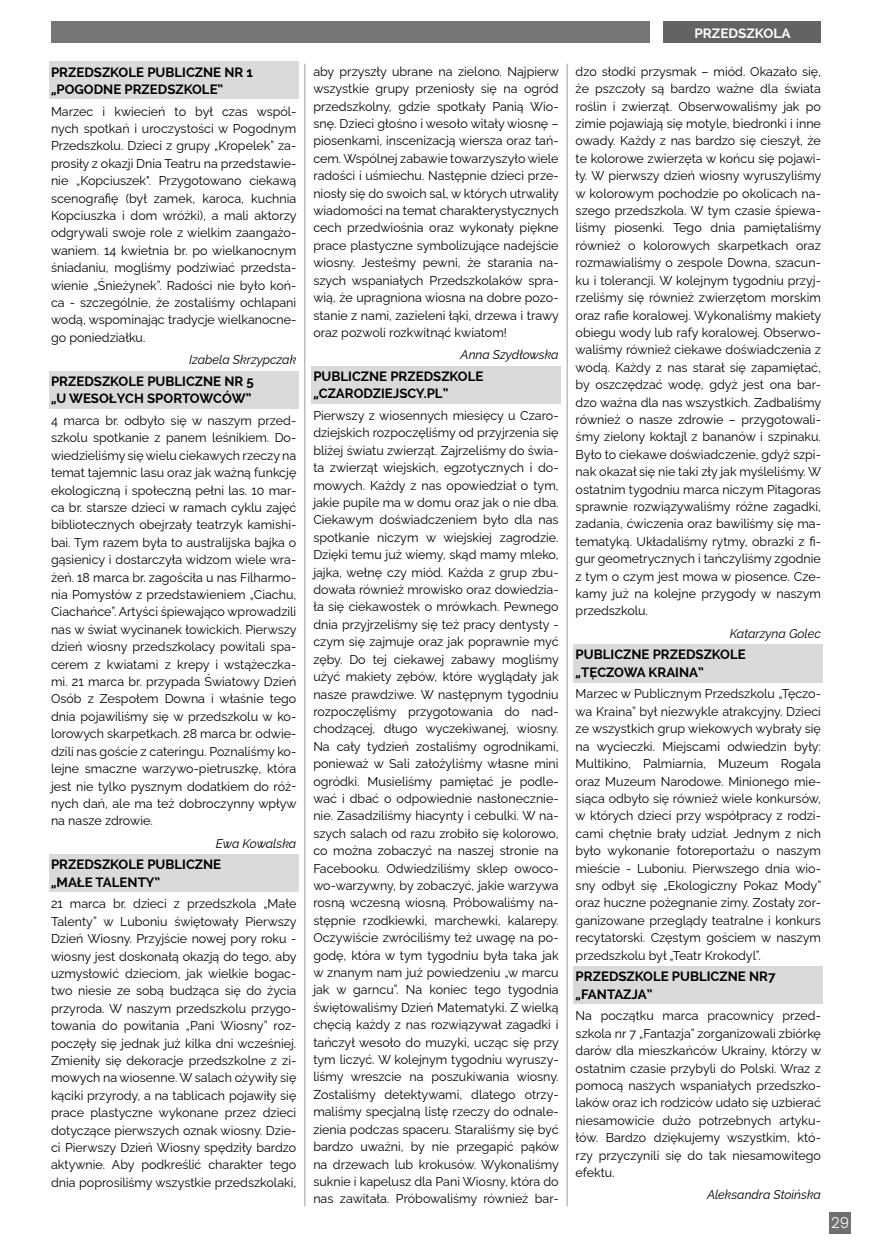
<style>
.page{position:relative;width:872px;height:1255px;background:#fff}
.page>*{position:absolute;margin:0;border:0;box-sizing:border-box;transform-origin:0 0}
.t1{font:300 15px "Poppins";color:#fff}
.t2{font:700 13.5px/17.4px "Raleway";color:#000}
.t3{font:700 13.5px "Raleway";color:#fff}
.t4{font:12.75px/17.4px "Raleway";color:#000;text-align:justify}
.t5{font:italic 12.75px "Raleway";color:#000}
</style>
<div class="page">
<div style="left:829px;top:1212px;width:21px;height:21px;background:#706f6f"></div>
<div style="left:663px;top:21px;width:158px;height:21px;background:#646363"></div>
<div style="left:51px;top:21px;width:598px;height:21px;background:#777676"></div>
<div style="left:49px;top:62px;width:249px;height:37px;background:#dadada"></div>
<div style="left:49px;top:371px;width:249px;height:20px;background:#dadada"></div>
<div style="left:49px;top:388px;width:249px;height:20px;background:#dadada"></div>
<div style="left:49px;top:854px;width:249px;height:20px;background:#dadada"></div>
<div style="left:49px;top:871px;width:249px;height:20px;background:#dadada"></div>
<div style="left:311px;top:366px;width:250px;height:37px;background:#dadada"></div>
<div style="left:573px;top:644px;width:250px;height:20px;background:#dadada"></div>
<div style="left:573px;top:662px;width:250px;height:20px;background:#dadada"></div>
<div style="left:573px;top:966px;width:250px;height:37px;background:#dadada"></div>
<hr style="left:304px;top:64px;width:1px;height:1142px;background:#9d9d9c">
<hr style="left:567px;top:64px;width:1px;height:1142px;background:#9d9d9c">
<p class="t2" style="left:51px;top:63px;width:203px">PRZEDSZKOLE PUBLICZNE NR 1 „POGODNE PRZEDSZKOLE”</p>
<p class="t4" style="left:51px;top:101px;width:247px">Marzec i kwiecień to był czas wspól&shy;nych spotkań i uroczystości w Pogodnym Przedszkolu. Dzieci z grupy „Kropelek” za&shy;prosiły z okazji Dnia Teatru na przedstawie&shy;nie „Kopciuszek". Przygotowano ciekawą scenografię (był zamek, karoca, kuchnia Kopciuszka i dom wróżki), a mali aktorzy odgrywali swoje role z wielkim zaangażo&shy;waniem. 14 kwietnia br. po wielkanocnym śniadaniu, mogliśmy podziwiać przedsta&shy;wienie „Śnieżynek”. Radości nie było koń&shy;ca - szczególnie, że zostaliśmy ochlapani wodą, wspominając tradycje wielkanocne&shy;go poniedziałku.</p>
<p class="t5" style="left:189px;top:349px;width:109px">Izabela Skrzypczak</p>
<p class="t2" style="left:51px;top:372px;width:204px">PRZEDSZKOLE PUBLICZNE NR 5 „U WESOŁYCH SPORTOWCÓW”</p>
<p class="t4" style="left:51px;top:410px;width:247px">4 marca br. odbyło się w naszym przed&shy;szkolu spotkanie z panem leśnikiem. Do&shy;wiedzieliśmy się wielu ciekawych rzeczy na temat tajemnic lasu oraz jak ważną funkcję ekologiczną i społeczną pełni las. 10 mar&shy;ca br. starsze dzieci w ramach cyklu zajęć bibliotecznych obejrzały teatrzyk kamishi&shy;bai. Tym razem była to australijska bajka o gąsienicy i dostarczyła widzom wiele wra&shy;żeń. 18 marca br. zagościła u nas Filharmo&shy;nia Pomysłów z przedstawieniem „Ciachu, Ciachańce”. Artyści śpiewająco wprowadzili nas w świat wycinanek łowickich. Pierwszy dzień wiosny przedszkolacy powitali spa&shy;cerem z kwiatami z krepy i wstążeczka&shy;mi. 21 marca br. przypada Światowy Dzień Osób z Zespołem Downa i właśnie tego dnia pojawiliśmy się w przedszkolu w ko&shy;lorowych skarpetkach. 28 marca br. odwie&shy;dzili nas goście z cateringu. Poznaliśmy ko&shy;lejne smaczne warzywo-pietruszkę, która jest nie tylko pysznym dodatkiem do róż&shy;nych dań, ale ma też dobroczynny wpływ na nasze zdrowie.</p>
<p class="t5" style="left:216px;top:832px;width:82px">Ewa Kowalska</p>
<p class="t2" style="left:51px;top:855px;width:172px">PRZEDSZKOLE PUBLICZNE „MAŁE TALENTY”</p>
<p class="t4" style="left:51px;top:893px;width:247px">21 marca br. dzieci z przedszkola „Małe Talenty” w Luboniu świętowały Pierwszy Dzień Wiosny. Przyjście nowej pory roku - wiosny jest doskonałą okazją do tego, aby uzmysłowić dzieciom, jak wielkie bogac&shy;two niesie ze sobą budząca się do życia przyroda. W naszym przedszkolu przygo&shy;towania do powitania „Pani Wiosny” roz&shy;poczęły się jednak już kilka dni wcześniej.<br>Zmieniły się dekoracje przedszkolne z zi&shy;mowych na wiosenne. W salach ożywiły się kąciki przyrody, a na tablicach pojawiły się prace plastyczne wykonane przez dzieci dotyczące pierwszych oznak wiosny. Dzie&shy;ci Pierwszy Dzień Wiosny spędziły bardzo aktywnie. Aby podkreślić charakter tego dnia poprosiliśmy wszystkie przedszkolaki,</p>
<p class="t4" style="left:313px;top:61px;width:247px">aby przyszły ubrane na zielono. Najpierw wszystkie grupy przeniosły się na ogród przedszkolny, gdzie spotkały Panią Wio&shy;snę. Dzieci głośno i wesoło witały wiosnę – piosenkami, inscenizacją wiersza oraz tań&shy;cem. Wspólnej zabawie towarzyszyło wiele radości i uśmiechu. Następnie dzieci prze&shy;niosły się do swoich sal, w których utrwaliły wiadomości na temat charakterystycznych cech przedwiośnia oraz wykonały piękne prace plastyczne symbolizujące nadejście wiosny. Jesteśmy pewni, że starania na&shy;szych wspaniałych Przedszkolaków spra&shy;wią, że upragniona wiosna na dobre pozo&shy;stanie z nami, zazieleni łąki, drzewa i trawy oraz pozwoli rozkwitnąć kwiatom!</p>
<p class="t5" style="left:460px;top:344px;width:99px">Anna Szydłowska</p>
<p class="t2" style="left:313px;top:367px;width:172px">PUBLICZNE PRZEDSZKOLE „CZARODZIEJSCY.PL”</p>
<p class="t4" style="left:313px;top:405px;width:247px">Pierwszy z wiosennych miesięcy u Czaro&shy;dziejskich rozpoczęliśmy od przyjrzenia się bliżej światu zwierząt. Zajrzeliśmy do świa&shy;ta zwierząt wiejskich, egzotycznych i do&shy;mowych. Każdy z nas opowiedział o tym, jakie pupile ma w domu oraz jak o nie dba.<br>Ciekawym doświadczeniem było dla nas spotkanie niczym w wiejskiej zagrodzie.<br>Dzięki temu już wiemy, skąd mamy mleko, jajka, wełnę czy miód. Każda z grup zbu&shy;dowała również mrowisko oraz dowiedzia&shy;ła się ciekawostek o mrówkach. Pewnego dnia przyjrzeliśmy się też pracy dentysty - czym się zajmuje oraz jak poprawnie myć zęby. Do tej ciekawej zabawy mogliśmy użyć makiety zębów, które wyglądały jak nasze prawdziwe. W następnym tygodniu rozpoczęliśmy przygotowania do nad&shy;chodzącej, długo wyczekiwanej, wiosny.<br>Na cały tydzień zostaliśmy ogrodnikami, ponieważ w Sali założyliśmy własne mini ogródki. Musieliśmy pamiętać je podle&shy;wać i dbać o odpowiednie nasłonecznie&shy;nie. Zasadziliśmy hiacynty i cebulki. W na&shy;szych salach od razu zrobiło się kolorowo, co można zobaczyć na naszej stronie na Facebooku. Odwiedziliśmy sklep owoco&shy;wo-warzywny, by zobaczyć, jakie warzywa rosną wczesną wiosną. Próbowaliśmy na&shy;stępnie rzodkiewki, marchewki, kalarepy.<br>Oczywiście zwróciliśmy też uwagę na po&shy;godę, która w tym tygodniu była taka jak w znanym nam już powiedzeniu „w marcu jak w garncu”. Na koniec tego tygodnia świętowaliśmy Dzień Matematyki. Z wielką chęcią każdy z nas rozwiązywał zagadki i tańczył wesoło do muzyki, ucząc się przy tym liczyć. W kolejnym tygodniu wyruszy&shy;liśmy wreszcie na poszukiwania wiosny.<br>Zostaliśmy detektywami, dlatego otrzy&shy;maliśmy specjalną listę rzeczy do odnale&shy;zienia podczas spaceru. Staraliśmy się być bardzo uważni, by nie przegapić pąków na drzewach lub krokusów. Wykonaliśmy suknie i kapelusz dla Pani Wiosny, która do nas zawitała. Próbowaliśmy również bar-</p>
<p class="t3" style="left:716px;top:26px;width:53px">SZKOŁY</p>
<p class="t3" style="left:694px;top:26px;width:97px">PRZEDSZKOLA</p>
<p class="t4" style="left:575px;top:61px;width:247px">dzo słodki przysmak – miód. Okazało się, że pszczoły są bardzo ważne dla świata roślin i zwierząt. Obserwowaliśmy jak po zimie pojawiają się motyle, biedronki i inne owady. Każdy z nas bardzo się cieszył, że te kolorowe zwierzęta w końcu się pojawi&shy;ły. W pierwszy dzień wiosny wyruszyliśmy w kolorowym pochodzie po okolicach na&shy;szego przedszkola. W tym czasie śpiewa&shy;liśmy piosenki. Tego dnia pamiętaliśmy również o kolorowych skarpetkach oraz rozmawialiśmy o zespole Downa, szacun&shy;ku i tolerancji. W kolejnym tygodniu przyj&shy;rzeliśmy się również zwierzętom morskim oraz rafie koralowej. Wykonaliśmy makiety obiegu wody lub rafy koralowej. Obserwo&shy;waliśmy również ciekawe doświadczenia z wodą. Każdy z nas starał się zapamiętać, by oszczędzać wodę, gdyż jest ona bar&shy;dzo ważna dla nas wszystkich. Zadbaliśmy również o nasze zdrowie – przygotowali&shy;śmy zielony koktajl z bananów i szpinaku.<br>Było to ciekawe doświadczenie, gdyż szpi&shy;nak okazał się nie taki zły jak myśleliśmy. W ostatnim tygodniu marca niczym Pitagoras sprawnie rozwiązywaliśmy różne zagadki, zadania, ćwiczenia oraz bawiliśmy się ma&shy;tematyką. Układaliśmy rytmy, obrazki z fi&shy;gur geometrycznych i tańczyliśmy zgodnie z tym o czym jest mowa w piosence. Cze&shy;kamy już na kolejne przygody w naszym przedszkolu.</p>
<p class="t5" style="left:729px;top:623px;width:93px">Katarzyna Golec</p>
<p class="t2" style="left:575px;top:646px;width:172px">PUBLICZNE PRZEDSZKOLE „TĘCZOWA KRAINA”</p>
<p class="t4" style="left:575px;top:684px;width:247px">Marzec w Publicznym Przedszkolu „Tęczo&shy;wa Kraina” był niezwykle atrakcyjny. Dzieci ze wszystkich grup wiekowych wybrały się na wycieczki. Miejscami odwiedzin były:<br>Multikino, Palmiarnia, Muzeum Rogala oraz Muzeum Narodowe. Minionego mie&shy;siąca odbyło się również wiele konkursów, w których dzieci przy współpracy z rodzi&shy;cami chętnie brały udział. Jednym z nich było wykonanie fotoreportażu o naszym mieście - Luboniu. Pierwszego dnia wio&shy;sny odbył się „Ekologiczny Pokaz Mody” oraz huczne pożegnanie zimy. Zostały zor&shy;ganizowane przeglądy teatralne i konkurs recytatorski. Częstym gościem w naszym przedszkolu był „Teatr Krokodyl”.</p>
<p class="t2" style="left:575px;top:967px;width:201px">PRZEDSZKOLE PUBLICZNE NR7 „FANTAZJA”</p>
<p class="t4" style="left:575px;top:1005px;width:247px">Na początku marca pracownicy przed&shy;szkola nr 7 „Fantazja” zorganizowali zbiórkę darów dla mieszkańców Ukrainy, którzy w ostatnim czasie przybyli do Polski. Wraz z pomocą naszych wspaniałych przedszko&shy;laków oraz ich rodziców udało się uzbierać niesamowicie dużo potrzebnych artyku&shy;łów. Bardzo dziękujemy wszystkim, któ&shy;rzy przyczynili się do tak niesamowitego efektu.</p>
<p class="t5" style="left:707px;top:1184px;width:115px">Aleksandra Stoińska</p>
<p class="t1" style="left:831px;top:1214px;width:19px">29</p>
</div>
